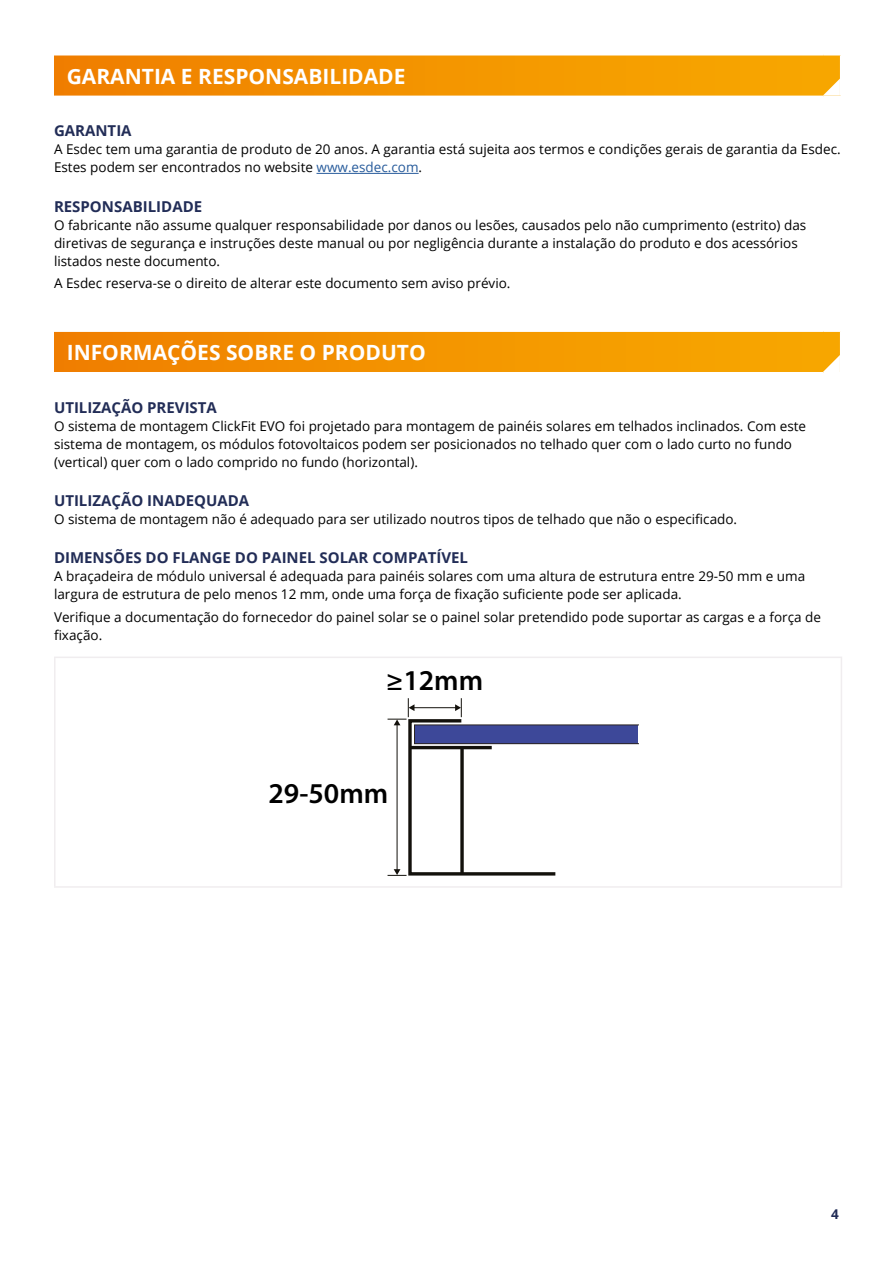
<style>
.page{position:relative;width:893px;height:1263px;background:#fff}
.page>*{position:absolute;margin:0;border:0;box-sizing:border-box;transform-origin:0 0}
.t1{font:600 28.8px "Myriad Pro";color:#000}
.t2{font:700 21px "Open Sans";color:#fff}
.t3{font:700 15px "Open Sans";color:#222d57}
.t4{font:13.5px/18px "Open Sans";color:#000}
.t5{font:700 13.5px "Open Sans";color:#222d57}
.s1{color:#275b9b}
</style>
<div class="page">
<svg style="left:54px;top:54px;width:787px;height:43px;background:#f49c12"></svg>
<hr style="left:316px;top:173px;width:103px;height:1px;background:#275b9b">
<svg style="left:54px;top:331px;width:787px;height:42px;background:#f4990d"></svg>
<hr style="left:54px;top:656px;width:788px;height:2px;background:#f0edef">
<hr style="left:54px;top:658px;width:2px;height:228px;background:#f0edef">
<hr style="left:841px;top:658px;width:1px;height:228px;background:#f0edef">
<hr style="left:54px;top:886px;width:788px;height:2px;background:#f0edef">
<svg style="left:388px;top:698px;width:250px;height:178px"></svg>
<h2 class="t2" style="left:67px;top:61px;width:340px">GARANTIA E RESPONSABILIDADE</h2>
<p class="t3" style="left:54px;top:120px;width:79px">GARANTIA</p>
<p class="t4" style="left:54px;top:140px;width:788px">A Esdec tem uma garantia de produto de 20 anos. A garantia está sujeita aos termos e condições gerais de garantia da Esdec.<br>Estes podem ser encontrados no website <span class="s1">www.esdec.com</span>.</p>
<p class="t3" style="left:54px;top:196px;width:150px">RESPONSABILIDADE</p>
<p class="t4" style="left:54px;top:215px;width:754px">O fabricante não assume qualquer responsabilidade por danos ou lesões, causados pelo não cumprimento (estrito) das diretivas de segurança e instruções deste manual ou por negligência durante a instalação do produto e dos acessórios listados neste documento.</p>
<p class="t4" style="left:54px;top:274px;width:458px">A Esdec reserva-se o direito de alterar este documento sem aviso prévio.</p>
<h2 class="t2" style="left:67px;top:337px;width:361px">INFORMAÇÕES SOBRE O PRODUTO</h2>
<p class="t3" style="left:54px;top:397px;width:164px">UTILIZAÇÃO PREVISTA</p>
<p class="t4" style="left:54px;top:416px;width:754px">O sistema de montagem ClickFit EVO foi projetado para montagem de painéis solares em telhados inclinados. Com este sistema de montagem, os módulos fotovoltaicos podem ser posicionados no telhado quer com o lado curto no fundo (vertical) quer com o lado comprido no fundo (horizontal).</p>
<p class="t3" style="left:54px;top:490px;width:197px">UTILIZAÇÃO INADEQUADA</p>
<p class="t4" style="left:54px;top:510px;width:685px">O sistema de montagem não é adequado para ser utilizado noutros tipos de telhado que não o especificado.</p>
<p class="t3" style="left:54px;top:547px;width:416px">DIMENSÕES DO FLANGE DO PAINEL SOLAR COMPATÍVEL</p>
<p class="t4" style="left:54px;top:567px;width:753px">A braçadeira de módulo universal é adequada para painéis solares com uma altura de estrutura entre 29-50 mm e uma largura de estrutura de pelo menos 12 mm, onde uma força de fixação suficiente pode ser aplicada.</p>
<p class="t4" style="left:54px;top:607px;width:769px">Verifique a documentação do fornecedor do painel solar se o painel solar pretendido pode suportar as cargas e a força de fixação.</p>
<h1 class="t1" style="left:386px;top:662px;width:99px">≥12mm</h1>
<h1 class="t1" style="left:268px;top:775px;width:121px">29-50mm</h1>
<p class="t5" style="left:831px;top:1205px;width:9px">4</p>
</div>
